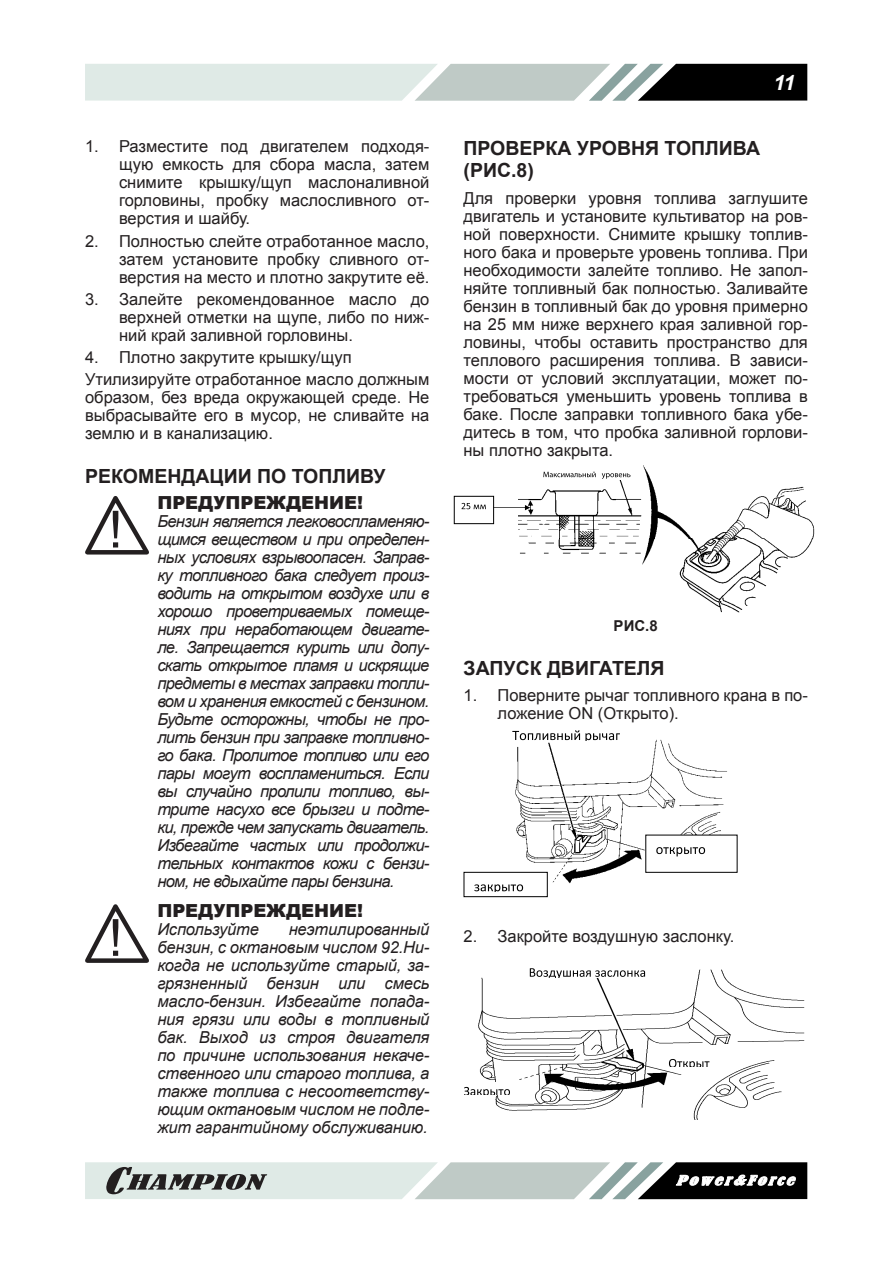
<style>
.page{position:relative;width:893px;height:1263px;background:#fff}
.page>*{position:absolute;margin:0;border:0;box-sizing:border-box;transform-origin:0 0}
.t1{font:italic 700 21px "Arial";color:#fff}
.t2{font:700 19.5px/22.5px "Arial";color:#231f20}
.t3{font:900 18px "Arial";color:#231f20}
.t4{font:16.5px/18px "Arial";color:#231f20;text-align:justify}
.t5{font:italic 16.5px/18px "Arial";letter-spacing:-.02em;color:#231f20;text-align:justify}
.t6{font:700 15px "Arial";color:#231f20}
</style>
<div class="page">
<svg style="left:85px;top:64px;width:722px;height:37px;background:#a9b2af"></svg>
<svg style="left:85px;top:1162px;width:722px;height:37px;background:#a5adaa"></svg>
<svg style="left:85px;top:496px;width:64px;height:59px"></svg>
<svg style="left:85px;top:904px;width:64px;height:59px"></svg>
<img style="left:518px;top:465px;width:297px;height:148px">
<div style="left:543px;top:470px;width:99px;height:9px;background:#fff"></div>
<svg style="left:543px;top:472px;width:53px;height:5px"></svg>
<svg style="left:602px;top:473px;width:28px;height:6px"></svg>
<div style="left:454px;top:496px;width:40px;height:28px;border:1px solid #000"></div>
<svg style="left:462px;top:503px;width:24px;height:6px"></svg>
<svg style="left:493px;top:500px;width:40px;height:15px"></svg>
<img style="left:505px;top:739px;width:222px;height:145px">
<div style="left:512px;top:726px;width:141px;height:14px;background:#fff"></div>
<svg style="left:512px;top:730px;width:108px;height:10px"></svg>
<div style="left:646px;top:835px;width:91px;height:37px;background:#fff"></div>
<div style="left:645px;top:834px;width:93px;height:39px;border:1px solid #000"></div>
<svg style="left:656px;top:847px;width:49px;height:9px"></svg>
<div style="left:464px;top:872px;width:83px;height:25px;background:#fff"></div>
<div style="left:463px;top:872px;width:85px;height:25px;border:1px solid #000"></div>
<svg style="left:474px;top:884px;width:49px;height:7px"></svg>
<img style="left:478px;top:969px;width:327px;height:151px">
<div style="left:668px;top:1055px;width:47px;height:12px;background:#fff"></div>
<svg style="left:669px;top:1059px;width:40px;height:8px"></svg>
<div style="left:463px;top:1083px;width:56px;height:12px;background:#fff"></div>
<svg style="left:464px;top:1087px;width:46px;height:8px"></svg>
<div style="left:529px;top:964px;width:121px;height:14px;background:#fff"></div>
<svg style="left:530px;top:968px;width:115px;height:10px"></svg>
<p class="t4" style="left:119px;top:138px;width:312px;text-indent:-34px">1. Разместите под двигателем подходя&shy;щую емкость для сбора масла, затем снимите крышку/щуп маслоналивной горловины, пробку маслосливного от&shy;верстия и шайбу.</p>
<p class="t4" style="left:119px;top:232px;width:312px;text-indent:-34px">2. Полностью слейте отработанное масло, затем установите пробку сливного от&shy;верстия на место и плотно закрутите её.</p>
<p class="t4" style="left:119px;top:290px;width:312px;text-indent:-34px">3. Залейте рекомендованное масло до верхней отметки на щупе, либо по ниж&shy;ний край заливной горловины.</p>
<p class="t4" style="left:85px;top:346px;width:346px;line-height:22.2px">4. Плотно закрутите крышку/щуп<br>Утилизируйте отработанное масло должным</p>
<p class="t4" style="left:85px;top:389px;width:346px">образом, без вреда окружающей среде. Не выбрасывайте его в мусор, не сливайте на землю и в канализацию.</p>
<p class="t2" style="left:85px;top:466px;width:302px">РЕКОМЕНДАЦИИ ПО ТОПЛИВУ</p>
<p class="t3" style="left:157px;top:489px;width:207px">ПРЕДУПРЕЖДЕНИЕ!</p>
<p class="t5" style="left:157px;top:512px;width:274px">Бензин является легковоспламеняю&shy;щимся веществом и при определен&shy;ных условиях взрывоопасен. Заправ&shy;ку топливного бака следует произ&shy;водить на открытом воздухе или в хорошо проветриваемых помеще&shy;ниях при неработающем двигате&shy;ле. Запрещается курить или допу&shy;скать открытое пламя и искрящие предметы в местах заправки топли&shy;вом и хранения емкостей с бензином.<br>Будьте осторожны, чтобы не про&shy;лить бензин при заправке топливно&shy;го бака. Пролитое топливо или его пары могут воспламениться. Если вы случайно пролили топливо, вы&shy;трите насухо все брызги и подте&shy;ки, прежде чем запускать двигатель.<br>Избегайте частых или продолжи&shy;тельных контактов кожи с бензи&shy;ном, не вдыхайте пары бензина.</p>
<p class="t3" style="left:157px;top:897px;width:207px">ПРЕДУПРЕЖДЕНИЕ!</p>
<p class="t5" style="left:157px;top:920px;width:103px">Используйте</p>
<p class="t5" style="left:157px;top:920px;width:274px;text-indent:131px">неэтилированный бензин, с октановым числом 92.Ни&shy;когда не используйте старый, за&shy;грязненный бензин или смесь масло-бензин. Избегайте попада&shy;ния грязи или воды в топливный бак. Выход из строя двигателя по причине использования некаче&shy;ственного или старого топлива, а также топлива с несоответству&shy;ющим октановым числом не подле&shy;жит гарантийному обслуживанию.</p>
<p class="t1" style="left:773px;top:70px;width:23px">11</p>
<p class="t2" style="left:463px;top:137px;width:298px">ПРОВЕРКА УРОВНЯ ТОПЛИВА (РИС.8)</p>
<p class="t4" style="left:463px;top:189px;width:346px">Для проверки уровня топлива заглушите двигатель и установите культиватор на ров&shy;ной поверхности. Снимите крышку топлив&shy;ного бака и проверьте уровень топлива. При необходимости залейте топливо. Не запол&shy;няйте топливный бак полностью. Заливайте бензин в топливный бак до уровня примерно на 25 мм ниже верхнего края заливной гор&shy;ловины, чтобы оставить пространство для теплового расширения топлива. В зависи&shy;мости от условий эксплуатации, может по&shy;требоваться уменьшить уровень топлива в баке. После заправки топливного бака убе&shy;дитесь в том, что пробка заливной горлови&shy;ны плотно закрыта.</p>
<p class="t6" style="left:614px;top:616px;width:46px">РИС.8</p>
<p class="t2" style="left:463px;top:657px;width:203px">ЗАПУСК ДВИГАТЕЛЯ</p>
<p class="t4" style="left:497px;top:686px;width:312px;text-indent:-34px">1. Поверните рычаг топливного крана в по&shy;ложение ON (Открыто).</p>
<p class="t4" style="left:463px;top:927px;width:272px">2. Закройте воздушную заслонку.</p>
</div>
